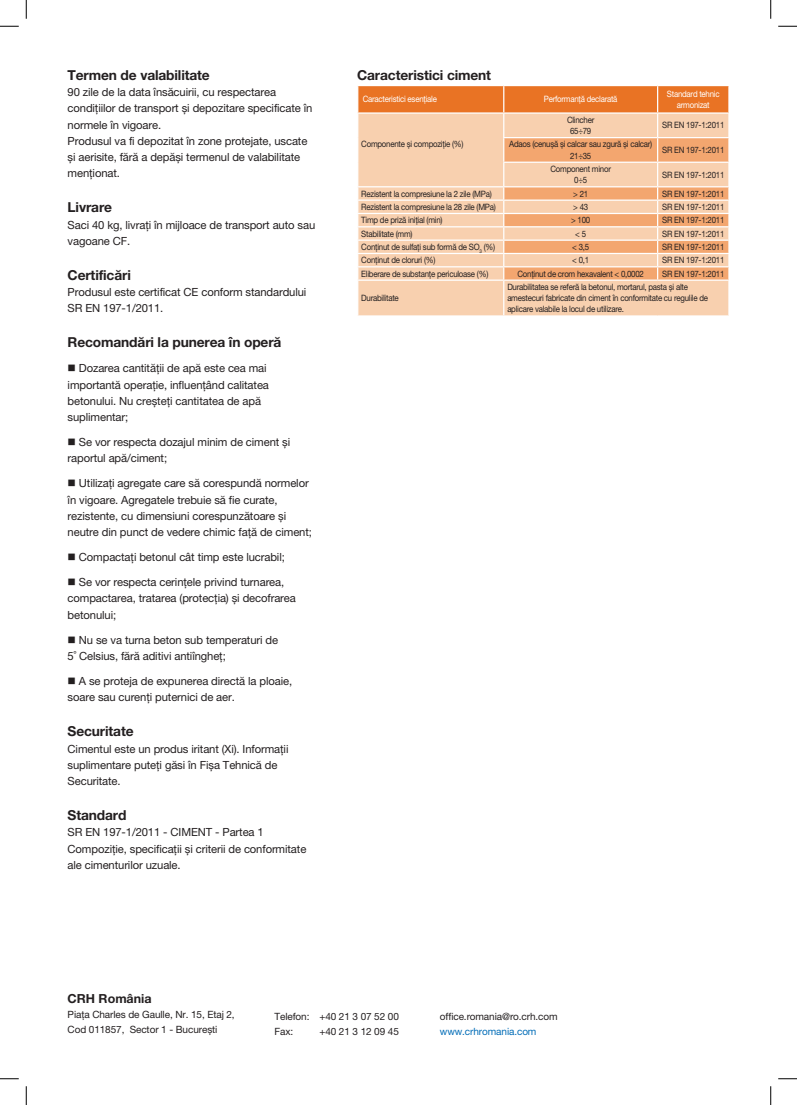
<style>
.page{position:relative;width:797px;height:1105px;background:#fff}
.page>*{position:absolute;margin:0;border:0;box-sizing:border-box;transform-origin:0 0}
.t1{font:700 13.75px "Helvetica Neue LT Pro";letter-spacing:-.01em;color:#231f20}
.t2{font:700 12.5px "Helvetica Neue LT Pro";color:#231f20}
.t3{font:11.25px/16.2px "Helvetica Neue LT Pro";letter-spacing:-.01em;color:#231f20}
.t4{font:10px/15px "Helvetica Neue LT Pro";letter-spacing:-.01em;color:#231f20}
.t5{font:10px "Helvetica Neue LT Pro";letter-spacing:-.01em;color:#006cb7}
.t6{font:8.75px/11.2px "Helvetica Neue LT Pro";letter-spacing:-.03em;color:#231f20;scale:.9 1}
.t7{font:8.75px/11.2px "Helvetica Neue LT Pro";letter-spacing:-.03em;color:#fff;text-align:center;scale:.9 1}
</style>
<div class="page">
<div style="left:358px;top:281px;width:370px;height:34px;background:#f8d0af"></div>
<svg style="left:357px;top:86px;width:372px;height:194px;background:#f5bf96"></svg>
<hr style="left:503px;top:281px;width:1px;height:34px;background:#fff">
<svg style="left:0;top:25px;width:19px;height:2px"></svg>
<svg style="left:778px;top:25px;width:19px;height:2px"></svg>
<svg style="left:0;top:1078px;width:19px;height:1px"></svg>
<svg style="left:778px;top:1078px;width:19px;height:1px"></svg>
<svg style="left:25px;top:0;width:2px;height:19px"></svg>
<svg style="left:25px;top:1086px;width:2px;height:19px"></svg>
<svg style="left:770px;top:0;width:1px;height:19px"></svg>
<svg style="left:770px;top:1086px;width:1px;height:19px"></svg>
<p class="t1" style="left:68px;top:67px;width:144px">Termen de valabilitate</p>
<p class="t3" style="left:68px;top:84px;width:246px">90 zile de la data însăcuirii, cu respectarea condițiilor de transport și depozitare specificate în normele în vigoare.</p>
<p class="t3" style="left:68px;top:133px;width:241px">Produsul va fi depozitat în zone protejate, uscate și aerisite, fără a depăși termenul de valabilitate menționat.</p>
<p class="t1" style="left:68px;top:199px;width:46px">Livrare</p>
<p class="t3" style="left:68px;top:216px;width:249px">Saci 40 kg, livrați în mijloace de transport auto sau vagoane CF.</p>
<p class="t1" style="left:68px;top:267px;width:65px">Certificări</p>
<p class="t3" style="left:68px;top:284px;width:240px">Produsul este certificat CE conform standardului<br>SR EN 197-1/2011.</p>
<p class="t1" style="left:68px;top:334px;width:215px">Recomandări la punerea în operă</p>
<p class="t3" style="left:68px;top:360px;width:203px">■ Dozarea cantității de apă este cea mai importantă operație, influențând calitatea betonului. Nu creșteți cantitatea de apă suplimentar;</p>
<p class="t3" style="left:68px;top:434px;width:224px">■ Se vor respecta dozajul minim de ciment și raportul apă/ciment;</p>
<p class="t3" style="left:68px;top:475px;width:246px">■ Utilizați agregate care să corespundă normelor în vigoare. Agregatele trebuie să fie curate, rezistente, cu dimensiuni corespunzătoare și neutre din punct de vedere chimic față de ciment;</p>
<p class="t3" style="left:68px;top:549px;width:219px">■ Compactați betonul cât timp este lucrabil;</p>
<p class="t3" style="left:68px;top:574px;width:230px">■ Se vor respecta cerințele privind turnarea, compactarea, tratarea (protecția) și decofrarea betonului;</p>
<p class="t3" style="left:68px;top:631px;width:212px">■ Nu se va turna beton sub temperaturi de</p>
<p class="t3" style="left:68px;top:648px;width:160px">5˚ Celsius, fără aditivi antiîngheț;</p>
<p class="t3" style="left:68px;top:673px;width:226px">■ A se proteja de expunerea directă la ploaie, soare sau curenți puternici de aer.</p>
<p class="t1" style="left:68px;top:723px;width:67px">Securitate</p>
<p class="t3" style="left:68px;top:740px;width:222px">Cimentul este un produs iritant (Xi). Informații suplimentare puteți găsi în Fișa Tehnică de<br>Securitate.</p>
<p class="t1" style="left:68px;top:807px;width:60px">Standard</p>
<p class="t3" style="left:68px;top:824px;width:198px">SR EN 197-1/2011 - CIMENT - Partea 1</p>
<p class="t3" style="left:68px;top:840px;width:240px">Compoziție, specificații și criterii de conformitate ale cimenturilor uzuale.</p>
<p class="t1" style="left:357px;top:67px;width:135px">Caracteristici ciment</p>
<p class="t7" style="left:363px;top:94px;width:84px">Caracteristici esențiale</p>
<p class="t7" style="left:544px;top:94px;width:83px">Performanță declarată</p>
<p class="t7" style="left:667px;top:88px;width:60px">Standard tehnic armonizat</p>
<p class="t6" style="left:361px;top:139px;width:115px">Componente și compoziție (%)</p>
<p class="t6" style="left:567px;top:114px;width:32px">Clincher</p>
<p class="t6" style="left:570px;top:125px;width:25px">65÷79</p>
<p class="t6" style="left:662px;top:120px;width:71px">SR EN 197-1:2011</p>
<p class="t6" style="left:509px;top:139px;width:161px">Adaos (cenușă și calcar sau zgură și calcar)</p>
<p class="t6" style="left:570px;top:150px;width:25px">21÷35</p>
<p class="t6" style="left:662px;top:144px;width:71px">SR EN 197-1:2011</p>
<p class="t6" style="left:550px;top:163px;width:69px">Component minor</p>
<p class="t6" style="left:574px;top:174px;width:16px">0÷5</p>
<p class="t6" style="left:662px;top:169px;width:71px">SR EN 197-1:2011</p>
<p class="t6" style="left:361px;top:188px;width:146px">Rezistent la compresiune la 2 zile (MPa)</p>
<p class="t6" style="left:573px;top:188px;width:18px">&gt; 21</p>
<p class="t6" style="left:662px;top:188px;width:71px">SR EN 197-1:2011</p>
<p class="t6" style="left:361px;top:201px;width:151px">Rezistent la compresiune la 28 zile (MPa)</p>
<p class="t6" style="left:573px;top:201px;width:18px">&gt; 43</p>
<p class="t6" style="left:662px;top:201px;width:71px">SR EN 197-1:2011</p>
<p class="t6" style="left:361px;top:214px;width:92px">Timp de priză inițial (min)</p>
<p class="t6" style="left:571px;top:214px;width:23px">&gt; 100</p>
<p class="t6" style="left:662px;top:214px;width:71px">SR EN 197-1:2011</p>
<p class="t6" style="left:361px;top:228px;width:59px">Stabilitate (mm)</p>
<p class="t6" style="left:575px;top:228px;width:14px">&lt; 5</p>
<p class="t6" style="left:662px;top:228px;width:71px">SR EN 197-1:2011</p>
<p class="t6" style="left:361px;top:241px;width:150px">Conținut de sulfați sub formă de SO<sub>3</sub> (%)</p>
<p class="t6" style="left:572px;top:241px;width:20px">&lt; 3,5</p>
<p class="t6" style="left:662px;top:241px;width:71px">SR EN 197-1:2011</p>
<p class="t6" style="left:361px;top:254px;width:84px">Conținut de cloruri (%)</p>
<p class="t6" style="left:572px;top:254px;width:20px">&lt; 0,1</p>
<p class="t6" style="left:662px;top:254px;width:71px">SR EN 197-1:2011</p>
<p class="t6" style="left:361px;top:268px;width:143px">Eliberare de substanțe periculoase (%)</p>
<p class="t6" style="left:517px;top:268px;width:142px">Conținut de crom hexavalent &lt; 0,0002</p>
<p class="t6" style="left:662px;top:268px;width:71px">SR EN 197-1:2011</p>
<p class="t6" style="left:361px;top:292px;width:43px">Durabilitate</p>
<p class="t6" style="left:507px;top:281px;width:224px">Durabilitatea se referă la betonul, mortarul, pasta și alte amestecuri fabricate din ciment în conformitate cu regulile de aplicare valabile la locul de utilizare.</p>
<p class="t2" style="left:68px;top:991px;width:85px">CRH România</p>
<p class="t4" style="left:68px;top:1007px;width:169px">Piața Charles de Gaulle, Nr. 15, Etaj 2,<br>Cod 011857, Sector 1 - București</p>
<p class="t4" style="left:274px;top:1008px;width:126px">Telefon: +40 21 3 07 52 00<br>Fax:</p>
<p class="t4" style="left:319px;top:1023px;width:81px">+40 21 3 12 09 45</p>
<p class="t4" style="left:440px;top:1008px;width:119px">office.romania@ro.crh.com</p>
<p class="t5" style="left:440px;top:1025px;width:98px">www.crhromania.com</p>
</div>
